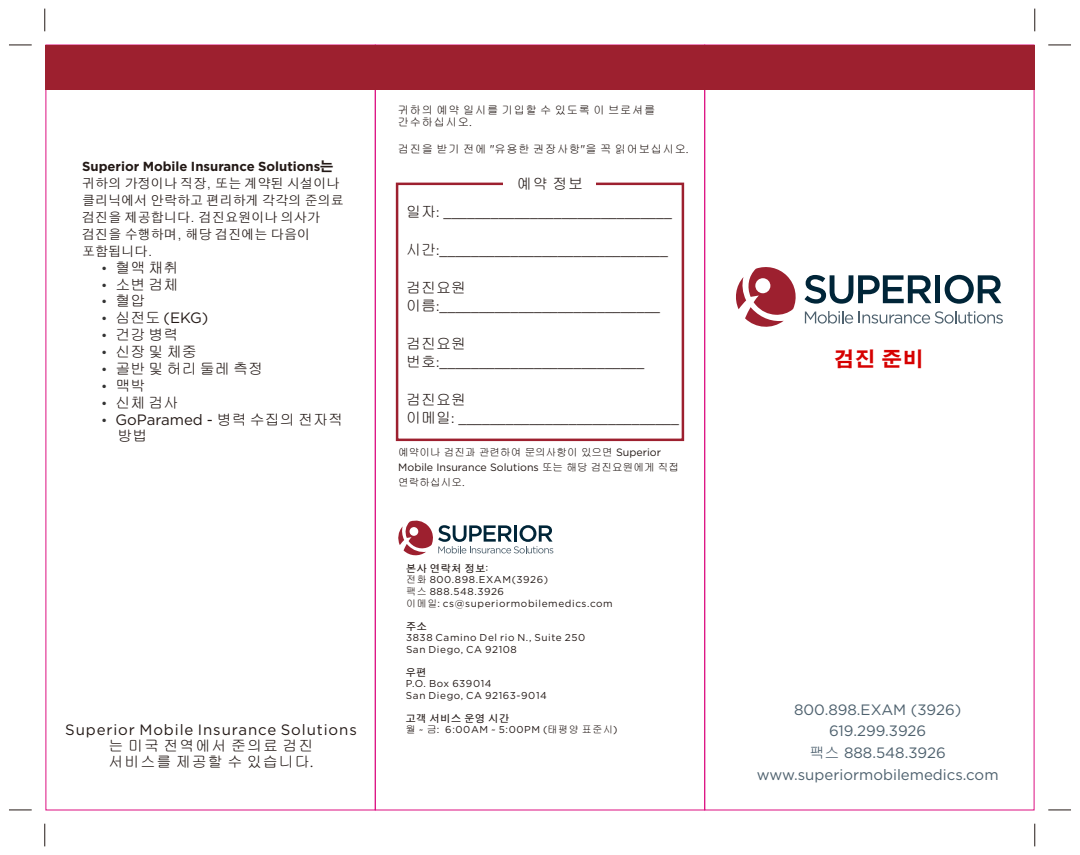
<style>
.page{position:relative;width:1080px;height:855px;background:#fff}
.page>*{position:absolute;margin:0;border:0;box-sizing:border-box;transform-origin:0 0}
.t1{font:20px "H2 gtr E";color:#d60000}
.t2{font:15px/21.6px "Gotham";color:#4e616e;text-align:center}
.t3{font:15px/16.9px "Gulim";color:#231916}
.t4{font:15px "Gotham";letter-spacing:.06em;color:#231916}
.t5{font:15px/15.5px "Gulim";letter-spacing:.065em;color:#231916}
.t6{font:15px "Gotham";color:#231916}
.t7{font:13.12px "Gotham";color:#231916}
.t8{font:13.12px/16.9px "H2 gtr M";color:#231916}
.t9{font:700 13.12px "Gotham";color:#231916}
.t10{font:13.12px/16.9px "Gotham";color:#333;text-align:justify}
.t11{font:11.25px/12.4px "Gulim";letter-spacing:.065em;color:#231916}
.t12{font:10.62px "Gotham";color:#231916}
.t13{font:10.62px "Gulim";color:#231916}
.t14{font:10px/12px "Gotham";letter-spacing:.06em;color:#231916}
.t15{font:10px "H2 gtr B";letter-spacing:.065em;color:#231916}
.s1{font-family:"H2 gtr E";font-weight:400}
.s2{font-family:"Gulim"}
.s3{font-family:"Times New Roman"}
.s4{font-family:"Gotham"}
.s5{font-family:"Gulim";color:#465a69}
</style>
<div class="page">
<svg style="left:9px;top:810px;width:23px;height:1px"></svg>
<svg style="left:45px;top:824px;width:1px;height:22px"></svg>
<svg style="left:1035px;top:824px;width:1px;height:22px"></svg>
<svg style="left:45px;top:9px;width:1px;height:22px"></svg>
<svg style="left:1035px;top:9px;width:1px;height:22px"></svg>
<svg style="left:9px;top:45px;width:23px;height:1px"></svg>
<svg style="left:1048px;top:810px;width:23px;height:1px"></svg>
<svg style="left:1048px;top:45px;width:23px;height:1px"></svg>
<svg style="left:736px;top:267px;width:60px;height:60px"></svg>
<svg style="left:805px;top:311px;width:48px;height:13px"></svg>
<svg style="left:859px;top:311px;width:144px;height:13px"></svg>
<svg style="left:805px;top:275px;width:126px;height:29px"></svg>
<div style="left:935px;top:275px;width:5px;height:28px;background:#002538"></div>
<svg style="left:945px;top:275px;width:56px;height:29px"></svg>
<div style="left:755px;top:278px;width:16px;height:15px;background:#fff;border-radius:50%"></div>
<div style="left:45px;top:45px;width:990px;height:45px;background:#9d202f"></div>
<div style="left:396px;top:183px;width:288px;height:258px;border:2px solid #9d202f"></div>
<div style="left:503px;top:174px;width:93px;height:21px;background:#fff"></div>
<svg style="left:398px;top:520px;width:155px;height:36px"></svg>
<div style="left:409px;top:527px;width:9px;height:9px;background:#fff;border-radius:50%"></div>
<h3 class="t9" style="left:82px;top:161px;width:253px">Superior Mobile Insurance Solutions<span class="s1">는</span></h3>
<h3 class="t8" style="left:82px;top:175px;width:263px">귀하의 가정이나 직장, 또는 계약된 시설이나 클리닉에서 안락하고 편리하게 각각의 준의료 검진을 제공합니다. 검진요원이나 의사가 검진을 수행하며, 해당 검진에는 다음이 포함됩니다.</h3>
<h2 class="t3" style="left:115px;top:259px;width:65px;text-align:justify">혈액 채취 소변 검체 혈압</h2>
<h2 class="t4" style="left:115px;top:311px;width:95px"><span class="s2">심전도</span> (EKG)</h2>
<h2 class="t3" style="left:115px;top:326px;width:149px">건강 병력 신장및체중 골반및허리둘레측정 맥박<br>신체 검사</h2>
<h2 class="t6" style="left:115px;top:413px;width:229px">GoParamed - <span class="s2">병력 수집의 전자적</span></h2>
<h2 class="t3" style="left:118px;top:428px;width:31px">방법</h2>
<h3 class="t10" style="left:101px;top:260px;width:8px">• • • • • • • • • •</h3>
<h2 class="t4" style="left:65px;top:723px;width:293px">Superior Mobile Insurance Solutions</h2>
<h2 class="t5" style="left:108px;top:738px;width:207px">는 미국 전역에서 준의료 검진 서비스를 제공할 수 있습니다<span class="s3">.</span></h2>
<p class="t11" style="left:398px;top:103px;width:259px">귀하의 예약 일시를 기입할 수 있도록 이 브로셔를 간수하십시오<span class="s3">.</span></p>
<p class="t11" style="left:398px;top:143px;width:292px">검진을 받기 전에 <span class="s4">"</span>유용한 권장사항<span class="s4">"</span>을 꼭 읽어보십시오<span class="s3">.</span></p>
<h2 class="t3" style="left:517px;top:175px;width:68px">예약 정보</h2>
<h2 class="t3" style="left:406px;top:203px;width:31px">일자</h2>
<h2 class="t3" style="left:406px;top:241px;width:31px">시간</h2>
<h2 class="t3" style="left:406px;top:279px;width:61px;line-height:18px">검진요원 이름</h2>
<h2 class="t3" style="left:406px;top:335px;width:61px;line-height:18px">검진요원 번호</h2>
<h2 class="t3" style="left:406px;top:391px;width:61px;line-height:18px">검진요원 이메일</h2>
<p class="t13" style="left:398px;top:447px;width:264px">예약이나 검진과 관련하여 문의사항이 있으면 <span class="s4">Superior</span></p>
<p class="t12" style="left:398px;top:463px;width:282px">Mobile Insurance Solutions <span class="s2">또는 해당 검진요원에게 직접</span></p>
<p class="t13" style="left:398px;top:477px;width:68px">연락하십시오<span class="s3">.</span></p>
<h3 class="t7" style="left:436px;top:206px;width:237px">: _____________________________</h3>
<h3 class="t7" style="left:436px;top:244px;width:233px">:_____________________________</h3>
<h3 class="t7" style="left:436px;top:301px;width:225px">:____________________________</h3>
<h3 class="t7" style="left:436px;top:357px;width:210px">:__________________________</h3>
<h3 class="t7" style="left:451px;top:413px;width:229px">: ____________________________</h3>
<p class="t15" style="left:406px;top:564px;width:84px">본사 연락처 정보:</p>
<p class="t14" style="left:406px;top:574px;width:208px"><span class="s2">전화</span> 800.898.EXAM(3926)<br><span class="s2">팩스</span> 888.548.3926<br><span class="s2">이메일</span>: cs@superiormobilemedics.com</p>
<p class="t15" style="left:406px;top:622px;width:22px">주소</p>
<p class="t14" style="left:406px;top:632px;width:181px">3838 Camino Del rio N., Suite 250<br>San Diego, CA 92108</p>
<p class="t15" style="left:406px;top:668px;width:22px">우편</p>
<p class="t14" style="left:406px;top:678px;width:142px">P.O. Box 639014<br>San Diego, CA 92163-9014</p>
<p class="t15" style="left:406px;top:714px;width:105px">고객 서비스 운영 시간</p>
<p class="t14" style="left:406px;top:724px;width:213px"><span class="s2">월</span> ~ <span class="s2">금</span>: 6:00AM ~ 5:00PM (<span class="s2">태평양 표준시</span>)</p>
<h1 class="t1" style="left:834px;top:349px;width:91px">검진 준비</h1>
<h2 class="t2" style="left:757px;top:699px;width:243px">800.898.EXAM (3926)<br>619.299.3926<br><span class="s5">팩스</span> 888.548.3926 www.superiormobilemedics.com</h2>
</div>
